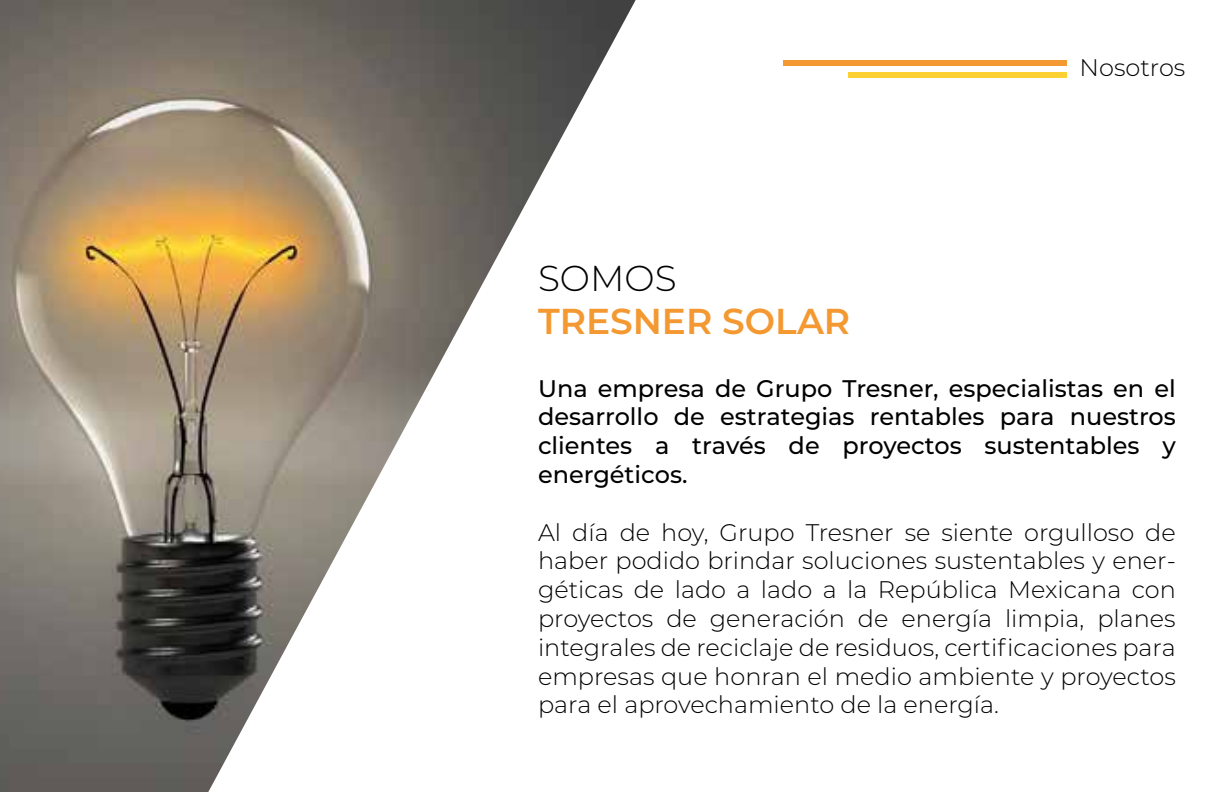
<style>
.page{position:relative;width:1224px;height:792px;background:#fff}
.page>*{position:absolute;margin:0;border:0;box-sizing:border-box;transform-origin:0 0}
.t1{font:600 36px "Montserrat";color:#f49831}
.t2{font:300 36px "Montserrat";color:#000}
.t3{font:300 24px/28.8px "Montserrat";color:#000;text-align:justify}
.t4{font:500 24px/28.8px "Montserrat";color:#000;text-align:justify}
</style>
<div class="page">
<div style="left:783px;top:60px;width:284px;height:6px;background:#f49831"></div>
<div style="left:849px;top:72px;width:218px;height:5px;background:#fbd133"></div>
<img style="left:0;top:0;width:636px;height:792px">
<h1 class="t2" style="left:538px;top:254px;width:140px">SOMOS</h1>
<h1 class="t1" style="left:538px;top:296px;width:314px">TRESNER SOLAR</h1>
<p class="t3" style="left:1080px;top:52px;width:107px">Nosotros</p>
<p class="t4" style="left:538px;top:373px;width:639px">Una empresa de Grupo Tresner, especialistas en el desarrollo de estrategias rentables para nuestros clientes a través de proyectos sustentables y energéticos.</p>
<p class="t3" style="left:538px;top:517px;width:639px">Al día de hoy, Grupo Tresner se siente orgulloso de haber podido brindar soluciones sustentables y ener&shy;géticas de lado a lado a la República Mexicana con proyectos de generación de energía limpia, planes integrales de reciclaje de residuos, certificaciones para empresas que honran el medio ambiente y proyectos para el aprovechamiento de la energía.</p>
</div>
